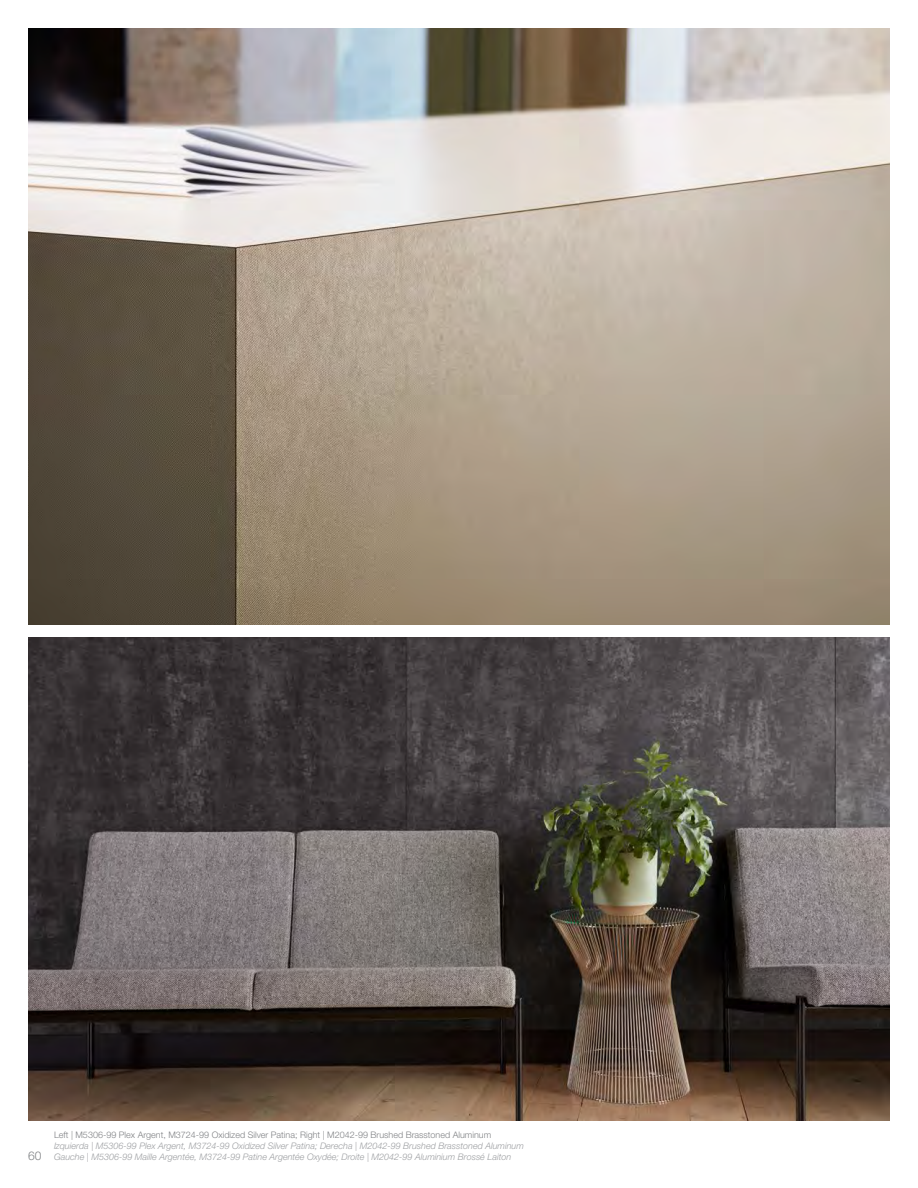
<style>
.page{position:relative;width:918px;height:1188px;background:#fff}
.page>*{position:absolute;margin:0;border:0;box-sizing:border-box;transform-origin:0 0}
.t1{font:300 12px "Helvetica Neue LT Pro";color:#808285}
.t2{font:italic 300 9px "Helvetica Neue LT Pro";color:#9d9fa2}
.t3{font:300 9px "Helvetica Neue LT Pro";color:#808285}
</style>
<div class="page">
<img style="left:28px;top:28px;width:862px;height:596px">
<img style="left:28px;top:637px;width:862px;height:483px">
<h1 class="t1" style="left:28px;top:1148px;width:15px">60</h1>
<p class="t3" style="left:54px;top:1129px;width:439px">Left | M5306-99 Plex Argent, M3724-99 Oxidized Silver Patina; Right | M2042-99 Brushed Brasstoned Aluminum</p>
<p class="t2" style="left:54px;top:1140px;width:471px">Izquierda | M5306-99 Plex Argent, M3724-99 Oxidized Silver Patina; Derecha | M2042-99 Brushed Brasstoned Aluminum</p>
<p class="t2" style="left:54px;top:1151px;width:459px">Gauche | M5306-99 Maille Argentée, M3724-99 Patine Argentée Oxydée; Droite | M2042-99 Aluminium Brossé Laiton</p>
</div>
